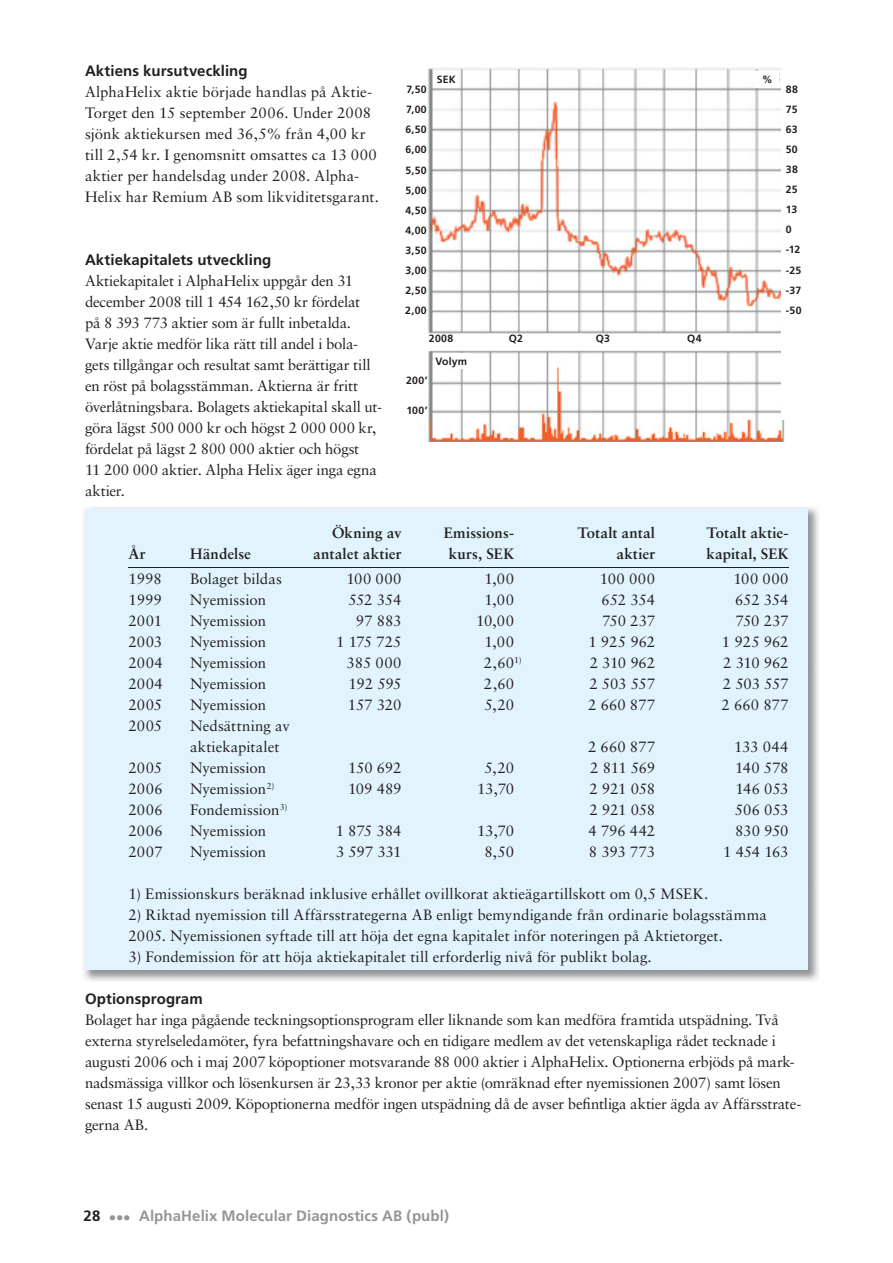
<style>
.page{position:relative;width:893px;height:1263px;background:#fff}
.page>*{position:absolute;margin:0;border:0;box-sizing:border-box;transform-origin:0 0}
.t1{font:15px/21px "Sabon";letter-spacing:-.005em;color:#231f20}
.t2{font:700 15px "Sabon";letter-spacing:.015em;color:#231f20}
.t3{font:700 15px "Frutiger";letter-spacing:.005em;color:#231f20}
.t4{font:700 15px "Frutiger";letter-spacing:.005em;color:#939598}
.t5{font:700 10.5px/20.1px "Frutiger";letter-spacing:.025em;color:#231f20;text-align:justify}
.s1{color:#231f20}
</style>
<div class="page">
<img style="left:84px;top:507px;width:735px;height:474px">
<div style="left:85px;top:509px;width:723px;height:461px;background:#e1f4fd"></div>
<hr style="left:128px;top:567px;width:660px;height:1px;background:#231f20">
<img style="left:428px;top:68px;width:357px;height:374px">
<div style="left:434px;top:71px;width:25px;height:17px;background:#fff"></div>
<div style="left:781px;top:64px;width:32px;height:356px;background:#fff"></div>
<div style="left:756px;top:71px;width:23px;height:17px;background:#fff"></div>
<div style="left:433px;top:353px;width:36px;height:16px;background:#fff"></div>
<div style="left:415px;top:334px;width:368px;height:14px;background:#fff"></div>
<p class="t3" style="left:85px;top:64px;width:164px">Aktiens kursutveckling</p>
<p class="t1" style="left:85px;top:82px;width:295px">AlphaHelix aktie började handlas på Aktie-Torget den 15 september 2006. Under 2008 sjönk aktiekursen med 36,5% från 4,00 kr till 2,54 kr. I genomsnitt omsattes ca 13 000 aktier per handelsdag under 2008. Alpha-Helix har Remium AB som likviditetsgarant.</p>
<p class="t5" style="left:762px;top:71px;width:12px">%</p>
<p class="t5" style="left:437px;top:71px;width:21px">SEK</p>
<p class="t5" style="left:786px;top:80px;width:17px;text-align:left">88<br>75<br>63<br>50<br>38<br>25<br>13<br>0 -12 -25 -37 -50</p>
<p class="t5" style="left:405px;top:80px;width:23px">7,50<br>7,00<br>6,50<br>6,00<br>5,50<br>5,00<br>4,50<br>4,00<br>3,50<br>3,00<br>2,50<br>2,00</p>
<p class="t3" style="left:85px;top:253px;width:188px">Aktiekapitalets utveckling</p>
<p class="t1" style="left:85px;top:271px;width:298px">Aktiekapitalet i AlphaHelix uppgår den 31 december 2008 till 1 454 162,50 kr fördelat<br>på 8 393 773 aktier som är fullt inbetalda.<br>Varje aktie medför lika rätt till andel i bola&shy;gets tillgångar och resultat samt berättigar till en röst på bolagsstämman. Aktierna är fritt överlåtningsbara. Bolagets aktiekapital skall ut&shy;göra lägst 500 000 kr och högst 2 000 000 kr, fördelat på lägst 2 800 000 aktier och högst<br>11 200 000 aktier. Alpha Helix äger inga egna aktier.</p>
<p class="t2" style="left:332px;top:526px;width:71px">Ökning av</p>
<p class="t2" style="left:444px;top:526px;width:72px">Emissions-</p>
<p class="t2" style="left:577px;top:526px;width:79px">Totalt antal</p>
<p class="t2" style="left:706px;top:526px;width:84px">Totalt aktie-</p>
<p class="t2" style="left:128px;top:547px;width:19px">År</p>
<p class="t2" style="left:190px;top:547px;width:62px">Händelse</p>
<p class="t2" style="left:313px;top:547px;width:90px">antalet aktier</p>
<p class="t2" style="left:449px;top:547px;width:67px">kurs, SEK</p>
<p class="t2" style="left:616px;top:547px;width:40px">aktier</p>
<p class="t2" style="left:707px;top:547px;width:83px">kapital, SEK</p>
<p class="t1" style="left:128px;top:569px;width:35px">1998</p>
<p class="t1" style="left:190px;top:569px;width:93px">Bolaget bildas</p>
<p class="t1" style="left:346px;top:569px;width:57px">100 000</p>
<p class="t1" style="left:484px;top:569px;width:31px">1,00</p>
<p class="t1" style="left:600px;top:569px;width:57px">100 000</p>
<p class="t1" style="left:733px;top:569px;width:57px">100 000</p>
<p class="t1" style="left:128px;top:590px;width:35px">1999</p>
<p class="t1" style="left:190px;top:590px;width:78px">Nyemission</p>
<p class="t1" style="left:348px;top:590px;width:55px">552 354</p>
<p class="t1" style="left:484px;top:590px;width:31px">1,00</p>
<p class="t1" style="left:601px;top:590px;width:55px">652 354</p>
<p class="t1" style="left:735px;top:590px;width:55px">652 354</p>
<p class="t1" style="left:128px;top:611px;width:35px">2001</p>
<p class="t1" style="left:190px;top:611px;width:78px">Nyemission</p>
<p class="t1" style="left:356px;top:611px;width:47px">97 883</p>
<p class="t1" style="left:476px;top:611px;width:39px">10,00</p>
<p class="t1" style="left:602px;top:611px;width:55px">750 237</p>
<p class="t1" style="left:735px;top:611px;width:55px">750 237</p>
<p class="t1" style="left:128px;top:632px;width:35px">2003</p>
<p class="t1" style="left:190px;top:632px;width:78px">Nyemission</p>
<p class="t1" style="left:336px;top:632px;width:67px">1 175 725</p>
<p class="t1" style="left:484px;top:632px;width:31px">1,00</p>
<p class="t1" style="left:588px;top:632px;width:68px">1 925 962</p>
<p class="t1" style="left:722px;top:632px;width:68px">1 925 962</p>
<p class="t1" style="left:128px;top:653px;width:36px">2004</p>
<p class="t1" style="left:190px;top:653px;width:78px">Nyemission</p>
<p class="t1" style="left:347px;top:653px;width:56px">385 000</p>
<p class="t1" style="left:484px;top:653px;width:39px">2,60 <sup>1)</sup></p>
<p class="t1" style="left:590px;top:653px;width:67px">2 310 962</p>
<p class="t1" style="left:723px;top:653px;width:67px">2 310 962</p>
<p class="t1" style="left:128px;top:674px;width:36px">2004</p>
<p class="t1" style="left:190px;top:674px;width:78px">Nyemission</p>
<p class="t1" style="left:348px;top:674px;width:55px">192 595</p>
<p class="t1" style="left:484px;top:674px;width:32px">2,60</p>
<p class="t1" style="left:589px;top:674px;width:67px">2 503 557</p>
<p class="t1" style="left:723px;top:674px;width:67px">2 503 557</p>
<p class="t1" style="left:128px;top:695px;width:35px">2005</p>
<p class="t1" style="left:190px;top:695px;width:78px">Nyemission</p>
<p class="t1" style="left:348px;top:695px;width:55px">157 320</p>
<p class="t1" style="left:484px;top:695px;width:31px">5,20</p>
<p class="t1" style="left:588px;top:695px;width:68px">2 660 877</p>
<p class="t1" style="left:722px;top:695px;width:68px">2 660 877</p>
<p class="t1" style="left:128px;top:716px;width:35px">2005</p>
<p class="t1" style="left:190px;top:716px;width:101px">Nedsättning av aktiekapitalet</p>
<p class="t5" style="left:429px;top:329px;width:26px">2008</p>
<p class="t5" style="left:509px;top:329px;width:16px">Q2</p>
<p class="t5" style="left:596px;top:329px;width:16px">Q3</p>
<p class="t5" style="left:687px;top:329px;width:16px">Q4</p>
<p class="t5" style="left:435px;top:352px;width:33px">Volym</p>
<p class="t5" style="left:406px;top:371px;width:23px">200’</p>
<p class="t5" style="left:406px;top:401px;width:23px">100’</p>
<p class="t1" style="left:588px;top:737px;width:68px">2 660 877</p>
<p class="t1" style="left:734px;top:737px;width:56px">133 044</p>
<p class="t1" style="left:128px;top:758px;width:35px">2005</p>
<p class="t1" style="left:190px;top:758px;width:78px">Nyemission</p>
<p class="t1" style="left:348px;top:758px;width:55px">150 692</p>
<p class="t1" style="left:484px;top:758px;width:31px">5,20</p>
<p class="t1" style="left:590px;top:758px;width:66px">2 811 569</p>
<p class="t1" style="left:735px;top:758px;width:55px">140 578</p>
<p class="t1" style="left:128px;top:779px;width:36px">2006</p>
<p class="t1" style="left:190px;top:779px;width:86px">Nyemission<sup>2)</sup></p>
<p class="t1" style="left:348px;top:779px;width:55px">109 489</p>
<p class="t1" style="left:477px;top:779px;width:38px">13,70</p>
<p class="t1" style="left:589px;top:779px;width:67px">2 921 058</p>
<p class="t1" style="left:735px;top:779px;width:55px">146 053</p>
<p class="t1" style="left:128px;top:800px;width:36px">2006</p>
<p class="t1" style="left:190px;top:800px;width:99px">Fondemission<sup>3)</sup></p>
<p class="t1" style="left:589px;top:800px;width:67px">2 921 058</p>
<p class="t1" style="left:735px;top:800px;width:55px">506 053</p>
<p class="t1" style="left:128px;top:821px;width:36px">2006</p>
<p class="t1" style="left:190px;top:821px;width:78px">Nyemission</p>
<p class="t1" style="left:336px;top:821px;width:67px">1 875 384</p>
<p class="t1" style="left:477px;top:821px;width:38px">13,70</p>
<p class="t1" style="left:588px;top:821px;width:68px">4 796 442</p>
<p class="t1" style="left:735px;top:821px;width:55px">830 950</p>
<p class="t1" style="left:128px;top:842px;width:35px">2007</p>
<p class="t1" style="left:190px;top:842px;width:78px">Nyemission</p>
<p class="t1" style="left:336px;top:842px;width:67px">3 597 331</p>
<p class="t1" style="left:484px;top:842px;width:31px">8,50</p>
<p class="t1" style="left:589px;top:842px;width:68px">8 393 773</p>
<p class="t1" style="left:723px;top:842px;width:67px">1 454 163</p>
<p class="t1" style="left:128px;top:884px;width:581px">1) Emissionskurs beräknad inklusive erhållet ovillkorat aktieägartillskott om 0,5 MSEK.</p>
<p class="t1" style="left:128px;top:905px;width:640px">2) Riktad nyemission till Affärsstrategerna AB enligt bemyndigande från ordinarie bolagsstämma<br>2005. Nyemissionen syftade till att höja det egna kapitalet inför noteringen på Aktietorget.</p>
<p class="t1" style="left:128px;top:947px;width:525px">3) Fondemission för att höja aktiekapitalet till erforderlig nivå för publikt bolag.</p>
<p class="t3" style="left:85px;top:992px;width:119px">Optionsprogram</p>
<p class="t1" style="left:85px;top:1010px;width:718px">Bolaget har inga pågående teckningsoptionsprogram eller liknande som kan medföra framtida utspädning. Två externa styrelseledamöter, fyra befattningshavare och en tidigare medlem av det vetenskapliga rådet tecknade i augusti 2006 och i maj 2007 köpoptioner motsvarande 88 000 aktier i AlphaHelix. Optionerna erbjöds på mark&shy;nadsmässiga villkor och lösenkursen är 23,33 kronor per aktie (omräknad efter nyemissionen 2007) samt lösen senast 15 augusti 2009. Köpoptionerna medför ingen utspädning då de avser befintliga aktier ägda av Affärsstrate&shy;gerna AB.</p>
<p class="t4" style="left:84px;top:1210px;width:367px"><span class="s1">28</span> ••• AlphaHelix Molecular Diagnostics AB (publ)</p>
</div>
